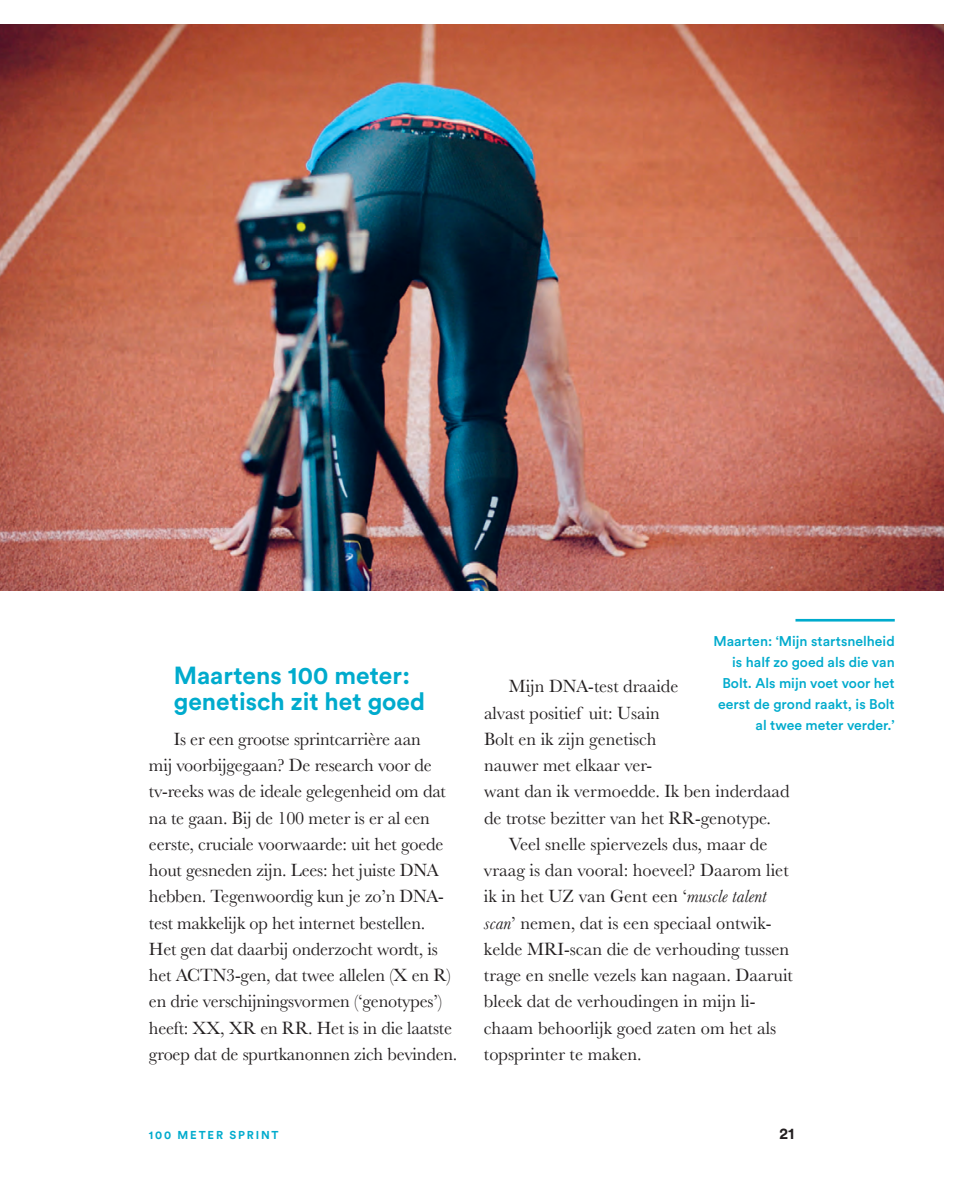
<style>
.page{position:relative;width:968px;height:1191px;background:#fff}
.page>*{position:absolute;margin:0;border:0;box-sizing:border-box;transform-origin:0 0}
.Tussentitel{font:24.5px/26.2px "Circular Std Bold";color:#00abcd}
.Brood_Insprong{font:18.38px/26.2px "Baskerville";letter-spacing:-.01em;color:#231f20}
.t1{font:15.75px "Circular Std Bold";color:#231f20}
.Bijschrift_dun_recht{font:14px/21px "Circular Std Medium";color:#00abcd;text-align:right}
.t2{font:11.38px "Circular Std Bold";color:#00abcd}
.s1{font-style:italic}
</style>
<div class="page">
<img style="left:0;top:25px;width:943px;height:566px">
<hr style="left:795px;top:619px;width:99px;height:2px;background:#00abcd">
<p class="Tussentitel" style="left:174px;top:661px;width:253px">Maartens 100 meter: genetisch zit het goed</p>
<p class="Brood_Insprong" style="left:149px;top:726px;width:310px;text-indent:25px">Is er een grootse sprintcarrière aan<br>mij voorbijgegaan? De research voor de tv-reeks was de ideale gelegenheid om dat na te gaan. Bij de 100 meter is er al een eerste, cruciale voorwaarde: uit het goede hout gesneden zijn. Lees: het juiste DNA hebben. Tegenwoordig kun je zo’n DNA&shy;test makkelijk op het internet bestellen.<br>Het gen dat daarbij onderzocht wordt, is het ACTN3-gen, dat twee allelen (X en R) en drie verschijningsvormen (‘genotypes’) heeft: XX, XR en RR. Het is in die laatste groep dat de spurtkanonnen zich bevinden.</p>
<p class="Bijschrift_dun_recht" style="left:713px;top:630px;width:183px">Maarten: ‘Mijn startsnelheid is half zo goed als die van<br>Bolt. Als mijn voet voor het eerst de grond raakt, is Bolt al twee meter verder.’</p>
<p class="Brood_Insprong" style="left:484px;top:673px;width:307px;text-indent:25px">Mijn DNA-test draaide<br>alvast positief uit: Usain<br>Bolt en ik zijn genetisch<br>nauwer met elkaar ver-<br>want dan ik vermoedde. Ik ben inderdaad de trotse bezitter van het RR-genotype.</p>
<p class="Brood_Insprong" style="left:484px;top:831px;width:310px;text-indent:25px">Veel snelle spiervezels dus, maar de vraag is dan vooral: hoeveel? Daarom liet ik in het UZ van Gent een ‘<span class="s1">muscle talent scan</span>’ nemen, dat is een speciaal ontwik&shy;kelde MRI-scan die de verhouding tussen trage en snelle vezels kan nagaan. Daaruit bleek dat de verhoudingen in mijn li&shy;chaam behoorlijk goed zaten om het als topsprinter te maken.</p>
<p class="t2" style="left:149px;top:1127px;width:39px">100 meter</p>
<p class="t2" style="left:229px;top:1127px;width:10px">sprint</p>
<p class="t1" style="left:779px;top:1123px;width:16px">21</p>
</div>
